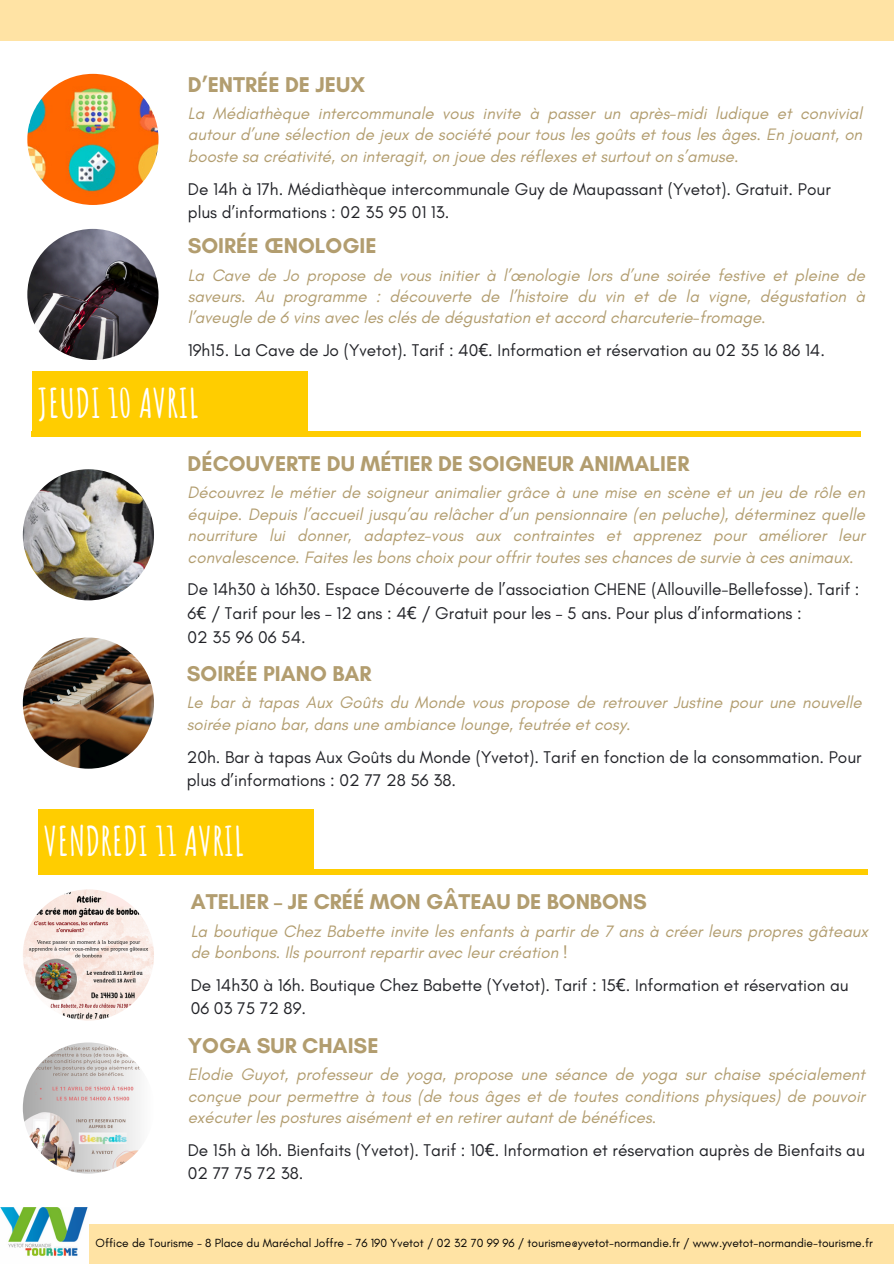
<style>
.page{position:relative;width:894px;height:1264px;background:#fff}
.page>*{position:absolute;margin:0;border:0;box-sizing:border-box;transform-origin:0 0}
.t1{font:700 39.9px "Amatic SC";color:#fff}
.t2{font:700 21.75px "Glacial Indifference";color:#b29d6f}
.t3{font:17.25px/23.7px "Glacial Indifference";color:#212227}
.t4{font:italic 16.8px/21.5px "Glacial Indifference";color:#b29d6f;text-align:justify}
.t5{font:12px "Glacial Indifference";color:#000}
.s1{font-family:"Noto Sans"}
</style>
<div class="page">
<div style="left:0;top:1224px;width:893px;height:39px;background:#ffe3a4"></div>
<div style="left:0;top:0;width:893px;height:41px;background:#ffe3a4"></div>
<img style="left:0;top:1207px;width:89px;height:56px">
<img style="left:23px;top:637px;width:131px;height:131px;border-radius:50%">
<div style="left:32px;top:431px;width:828px;height:5px;background:#ffcd00"></div>
<div style="left:32px;top:371px;width:275px;height:62px;background:#ffcd00"></div>
<img style="left:23px;top:469px;width:131px;height:131px;border-radius:50%">
<img style="left:27px;top:229px;width:131px;height:131px;border-radius:50%">
<div style="left:38px;top:869px;width:828px;height:5px;background:#ffcd00"></div>
<div style="left:38px;top:809px;width:275px;height:62px;background:#ffcd00"></div>
<img style="left:23px;top:889px;width:131px;height:131px;border-radius:50%">
<img style="left:23px;top:1042px;width:131px;height:131px;border-radius:50%">
<img style="left:27px;top:74px;width:131px;height:131px;border-radius:50%">
<h2 class="t2" style="left:188px;top:71px;width:178px">D’ENTRÉE DE JEUX</h2>
<h3 class="t4" style="left:188px;top:102px;width:675px">La Médiathèque intercommunale vous invite à passer un après-midi ludique et convivial autour d’une sélection de jeux de société pour tous les goûts et tous les âges. En jouant, on booste sa créativité, on interagit, on joue des réflexes et surtout on s’amuse.</h3>
<h3 class="t3" style="left:188px;top:177px;width:644px">De 14h à 17h. Médiathèque intercommunale Guy de Maupassant (Yvetot). Gratuit. Pour plus d’informations : 02 35 95 01 13.</h3>
<p class="t2" style="left:188px;top:233px;width:190px">SOIRÉE ŒNOLOGIE</p>
<h2 class="t4" style="left:188px;top:264px;width:678px">La Cave de Jo propose de vous initier à l’œnologie lors d’une soirée festive et pleine de saveurs. Au programme : découverte de l’histoire du vin et de la vigne, dégustation à l’aveugle de 6 vins avec les clés de dégustation et accord charcuterie-fromage.</h2>
<h3 class="t3" style="left:188px;top:338px;width:638px">19h15. La Cave de Jo (Yvetot). Tarif : 40<span class="s1">€</span>. Information et réservation au 02 35 16 86 14.</h3>
<h3 class="t1" style="left:38px;top:377px;width:162px">JEUDI 10 AVRIL</h3>
<h3 class="t2" style="left:187px;top:450px;width:503px">DÉCOUVERTE DU MÉTIER DE SOIGNEUR ANIMALIER</h3>
<h1 class="t4" style="left:187px;top:482px;width:678px">Découvrez le métier de soigneur animalier grâce à une mise en scène et un jeu de rôle en équipe. Depuis l’accueil jusqu’au relâcher d’un pensionnaire (en peluche), déterminez quelle nourriture lui donner, adaptez-vous aux contraintes et apprenez pour améliorer leur convalescence. Faites les bons choix pour offrir toutes ses chances de survie à ces animaux.</h1>
<p class="t3" style="left:187px;top:577px;width:673px">De 14h30 à 16h30. Espace Découverte de l’association CHENE (Allouville-Bellefosse). Tarif :<br>6<span class="s1">€</span> / Tarif pour les – 12 ans : 4<span class="s1">€</span> / Gratuit pour les – 5 ans. Pour plus d’informations :<br>02 35 96 06 54.</p>
<h3 class="t2" style="left:187px;top:660px;width:186px">SOIRÉE PIANO BAR</h3>
<p class="t4" style="left:187px;top:691px;width:676px">Le bar à tapas Aux Goûts du Monde vous propose de retrouver Justine pour une nouvelle soirée piano bar, dans une ambiance lounge, feutrée et cosy.</p>
<h2 class="t3" style="left:187px;top:744px;width:676px">20h. Bar à tapas Aux Goûts du Monde (Yvetot). Tarif en fonction de la consommation. Pour plus d’informations : 02 77 28 56 38.</h2>
<h3 class="t1" style="left:44px;top:815px;width:201px">VENDREDI 11 AVRIL</h3>
<h3 class="t2" style="left:191px;top:888px;width:457px">ATELIER – JE CRÉÉ MON GÂTEAU DE BONBONS</h3>
<h3 class="t4" style="left:191px;top:920px;width:678px">La boutique Chez Babette invite les enfants à partir de 7 ans à créer leurs propres gâteaux de bonbons. Ils pourront repartir avec leur création !</h3>
<p class="t3" style="left:191px;top:972px;width:659px">De 14h30 à 16h. Boutique Chez Babette (Yvetot). Tarif : 15<span class="s1">€</span>. Information et réservation au<br>06 03 75 72 89.</p>
<h3 class="t2" style="left:188px;top:1032px;width:192px">YOGA SUR CHAISE</h3>
<h1 class="t4" style="left:188px;top:1063px;width:678px">Elodie Guyot, professeur de yoga, propose une séance de yoga sur chaise spécialement conçue pour permettre à tous (de tous âges et de toutes conditions physiques) de pouvoir exécuter les postures aisément et en retirer autant de bénéfices.</h1>
<p class="t3" style="left:188px;top:1137px;width:678px">De 15h à 16h. Bienfaits (Yvetot). Tarif : 10<span class="s1">€</span>. Information et réservation auprès de Bienfaits au<br>02 77 75 72 38.</p>
<h3 class="t5" style="left:96px;top:1235px;width:778px">Office de Tourisme - 8 Place du Maréchal Joffre - 76 190 Yvetot / 02 32 70 99 96 / tourisme@yvetot-normandie.fr / www.yvetot-normandie-tourisme.fr</h3>
</div>
